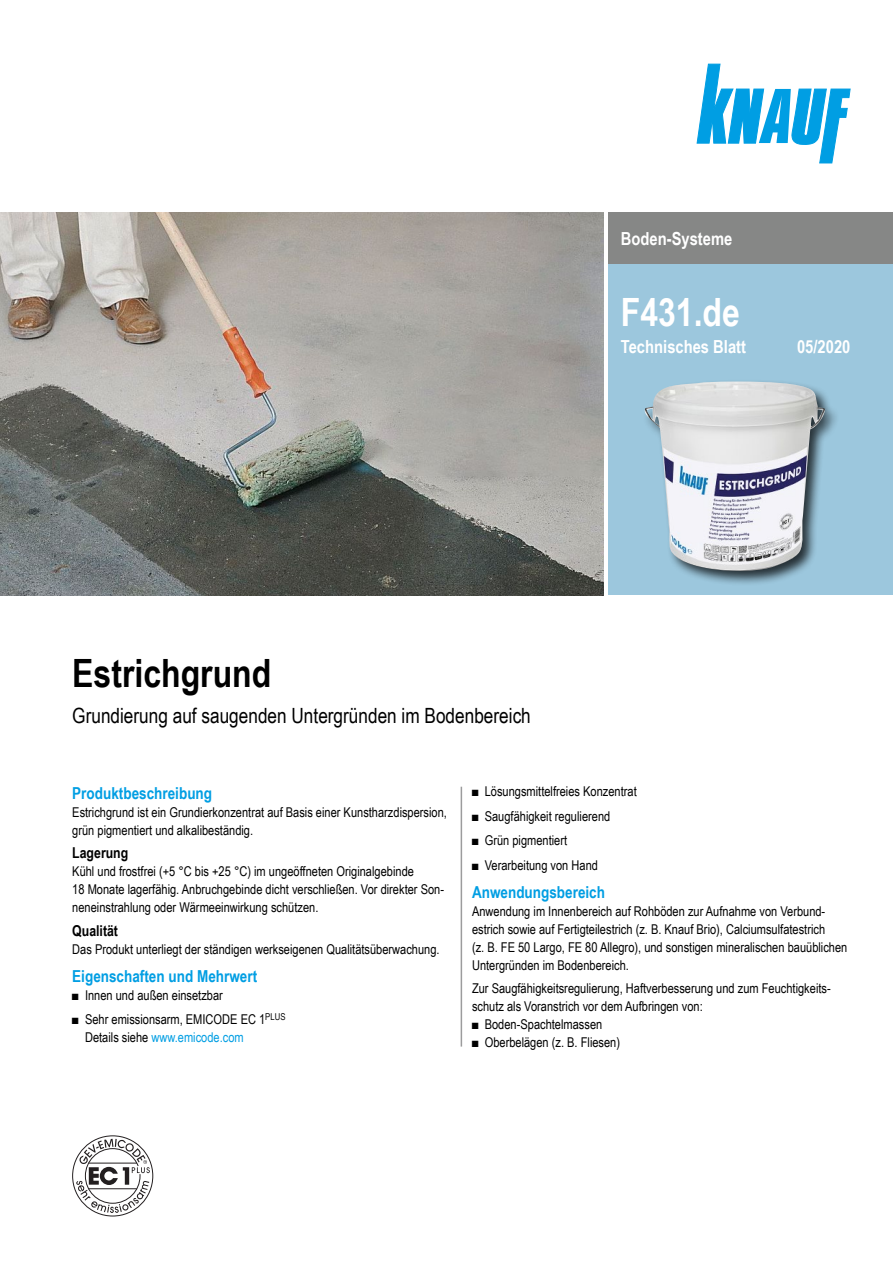
<style>
.page{position:relative;width:893px;height:1263px;background:#fff}
.page>*{position:absolute;margin:0;border:0;box-sizing:border-box;transform-origin:0 0}
.t1{font:700 39px "Arial Narrow";color:#000}
.t2{font:700 39px "Arial Narrow";color:#fff}
.t3{font:21px "Arial Narrow";color:#000}
.t4{font:700 18px "Arial Narrow";color:#fff}
.Ue3_11cyan_TB{font:700 16.5px "Arial Narrow";color:#009ee3}
.Ue4_10schwarz_TB{font:700 15px "Arial Narrow";color:#000}
.Text_TB{font:13.5px/18px "Arial Narrow";color:#000}
.Text_Abs_o_TB{font:13.5px/18px "Arial Narrow";color:#000}
.s1{color:#009ee3}
</style>
<div class="page">
<div style="left:608px;top:213px;width:285px;height:382px;background:#9cc7dd"></div>
<div style="left:608px;top:213px;width:285px;height:51px;background:#868786"></div>
<div style="left:642px;top:379px;width:198px;height:208px;background:#000;opacity:.75"></div>
<img style="left:642px;top:381px;width:183px;height:195px">
<img style="left:0;top:213px;width:604px;height:382px">
<svg style="left:697px;top:64px;width:153px;height:99px"></svg>
<div style="left:72px;top:1135px;width:81px;height:81px;border:1px solid #231f20;border-radius:50%"></div>
<svg style="left:76px;top:1139px;width:74px;height:74px"></svg>
<hr style="left:461px;top:787px;width:1px;height:259px;background:#9c9c9d">
<h3 class="t4" style="left:621px;top:225px;width:113px">Boden‑Systeme</h3>
<h1 class="t2" style="left:621px;top:282px;width:121px">F431.de</h1>
<h3 class="t4" style="left:621px;top:333px;width:127px">Technisches Blatt</h3>
<h3 class="t4" style="left:797px;top:333px;width:55px">05/2020</h3>
<h1 class="t1" style="left:72px;top:644px;width:201px">Estrichgrund</h1>
<h2 class="t3" style="left:72px;top:700px;width:460px">Grundierung auf saugenden Untergründen im Bodenbereich</h2>
<p class="Ue3_11cyan_TB" style="left:72px;top:780px;width:141px">Produktbeschreibung</p>
<p class="Text_TB" style="left:72px;top:802px;width:376px">Estrichgrund ist ein Grundierkonzentrat auf Basis einer Kunstharzdispersion, grün pigmentiert und alkalibeständig.</p>
<p class="Ue4_10schwarz_TB" style="left:72px;top:841px;width:58px">Lagerung</p>
<p class="Text_TB" style="left:72px;top:862px;width:373px">Kühl und frostfrei (+5 °C bis +25 °C) im ungeöffneten Originalgebinde<br>18 Monate lagerfähig. Anbruchgebinde dicht verschließen. Vor direkter Son&shy;neneinstrahlung oder Wärmeeinwirkung schützen.</p>
<p class="Ue4_10schwarz_TB" style="left:72px;top:919px;width:47px">Qualität</p>
<p class="Text_TB" style="left:72px;top:939px;width:369px">Das Produkt unterliegt der ständigen werkseigenen Qualitätsüberwachung.</p>
<p class="Ue3_11cyan_TB" style="left:72px;top:964px;width:186px">Eigenschaften und Mehrwert</p>
<p class="Text_TB" style="left:72px;top:986px;width:152px">■ Innen und außen einsetzbar</p>
<p class="Text_TB" style="left:85px;top:1010px;width:202px;text-indent:-13px">■ Sehr emissionsarm, EMICODE EC 1<sup>PLUS<br></sup>Details siehe <span class="s1">www.emicode.com</span></p>
<p class="Text_TB" style="left:472px;top:782px;width:166px">■ Lösungsmittelfreies Konzentrat</p>
<p class="Text_TB" style="left:472px;top:806px;width:140px">■ Saugfähigkeit regulierend</p>
<p class="Text_TB" style="left:472px;top:831px;width:97px">■ Grün pigmentiert</p>
<p class="Text_TB" style="left:472px;top:855px;width:127px">■ Verarbeitung von Hand</p>
<p class="Ue3_11cyan_TB" style="left:472px;top:879px;width:135px">Anwendungsbereich</p>
<p class="Text_TB" style="left:472px;top:902px;width:377px">Anwendung im Innenbereich auf Rohböden zur Aufnahme von Verbund&shy;estrich sowie auf Fertigteilestrich (z. B. Knauf Brio), Calciumsulfatestrich<br>(z. B. FE 50 Largo, FE 80 Allegro), und sonstigen mineralischen bauüblichen Untergründen im Bodenbereich.</p>
<p class="Text_Abs_o_TB" style="left:472px;top:978px;width:360px">Zur Saugfähigkeitsregulierung, Haftverbesserung und zum Feuchtigkeits&shy;schutz als Voranstrich vor dem Aufbringen von:</p>
<p class="Text_TB" style="left:472px;top:1014px;width:132px">■ Boden-Spachtelmassen</p>
<p class="Text_TB" style="left:472px;top:1032px;width:150px">■ Oberbelägen (z. B. Fliesen)</p>
</div>
